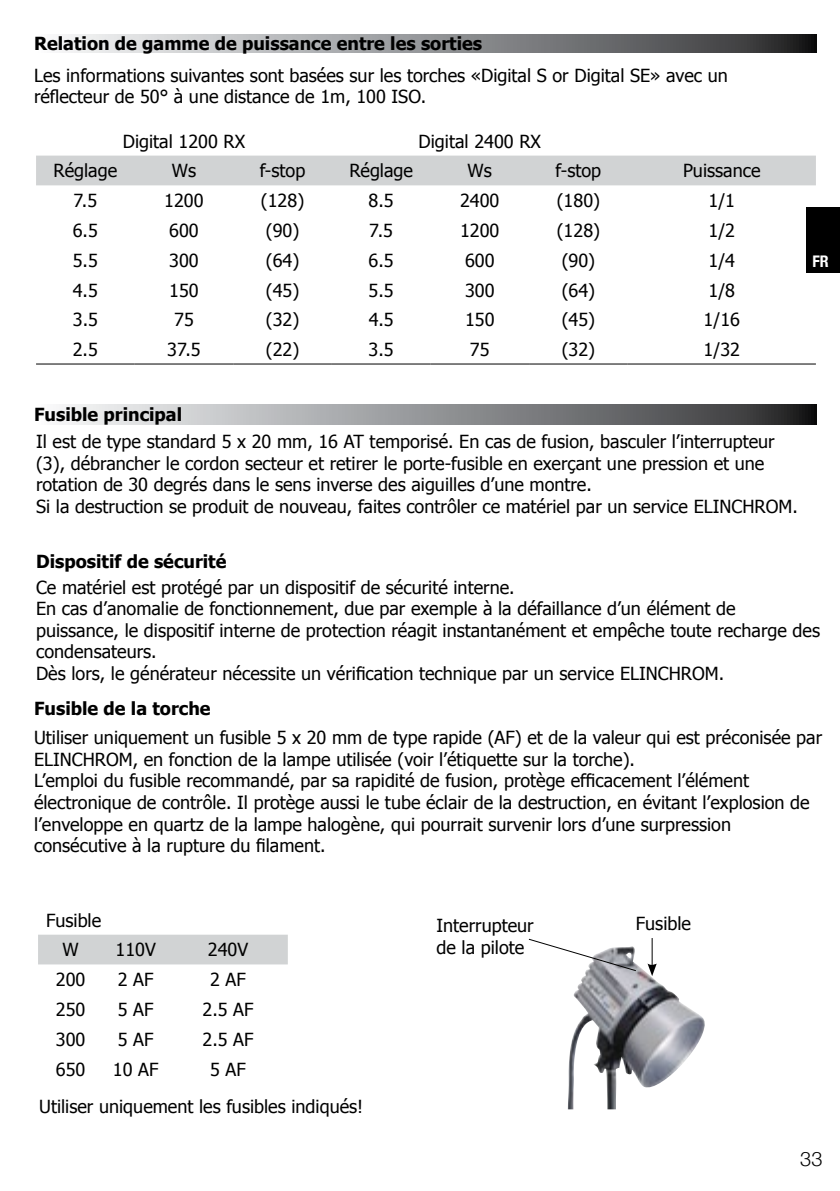
<style>
.page{position:relative;width:840px;height:1191px;background:#fff}
.page>*{position:absolute;margin:0;border:0;box-sizing:border-box;transform-origin:0 0}
.t1{font:300 20px "Helvetica Neue";color:#000}
.t2{font:18px/21.6px "Tahoma";color:#000}
.t3{font:700 18px "Tahoma";color:#000}
.t4{font:700 condensed 16px "Helvetica Neue";color:#fff}
</style>
<div class="page">
<div style="left:806px;top:207px;width:33px;height:65px;background:#000"></div>
<svg style="left:62px;top:34px;width:754px;height:19px"></svg>
<div style="left:36px;top:156px;width:779px;height:29px;background:#d1d3d4"></div>
<hr style="left:36px;top:364px;width:99px;height:1px;background:#000">
<hr style="left:135px;top:364px;width:98px;height:1px;background:#000">
<hr style="left:233px;top:364px;width:99px;height:1px;background:#000">
<hr style="left:332px;top:364px;width:98px;height:1px;background:#000">
<hr style="left:430px;top:364px;width:99px;height:1px;background:#000">
<hr style="left:529px;top:364px;width:98px;height:1px;background:#000">
<hr style="left:627px;top:364px;width:188px;height:1px;background:#000">
<svg style="left:62px;top:404px;width:754px;height:20px"></svg>
<img style="left:567px;top:963px;width:138px;height:146px">
<svg style="left:528px;top:938px;width:108px;height:34px"></svg>
<svg style="left:647px;top:938px;width:9px;height:38px"></svg>
<div style="left:38px;top:934px;width:250px;height:30px;background:#d1d3d4"></div>
<p class="t3" style="left:34px;top:31px;width:449px">Relation de gamme de puissance entre les sorties</p>
<p class="t2" style="left:34px;top:64px;width:695px">Les informations suivantes sont basées sur les torches «Digital S or Digital SE» avec un réflecteur de 50° à une distance de 1m, 100 ISO.</p>
<p class="t2" style="left:123px;top:129px;width:124px">Digital 1200 RX</p>
<p class="t2" style="left:418px;top:129px;width:124px">Digital 2400 RX</p>
<p class="t2" style="left:53px;top:159px;width:65px">Réglage</p>
<p class="t2" style="left:172px;top:159px;width:26px">Ws</p>
<p class="t2" style="left:260px;top:159px;width:47px">f-stop</p>
<p class="t2" style="left:349px;top:159px;width:65px">Réglage</p>
<p class="t2" style="left:467px;top:159px;width:26px">Ws</p>
<p class="t2" style="left:555px;top:159px;width:47px">f-stop</p>
<p class="t2" style="left:682px;top:159px;width:79px">Puissance</p>
<p class="t2" style="left:73px;top:189px;width:25px">7.5</p>
<p class="t2" style="left:164px;top:189px;width:41px">1200</p>
<p class="t2" style="left:261px;top:189px;width:45px">(128)</p>
<p class="t2" style="left:368px;top:189px;width:27px">8.5</p>
<p class="t2" style="left:460px;top:189px;width:41px">2400</p>
<p class="t2" style="left:556px;top:189px;width:45px">(180)</p>
<p class="t2" style="left:708px;top:189px;width:28px">1/1</p>
<p class="t2" style="left:73px;top:219px;width:27px">6.5</p>
<p class="t2" style="left:169px;top:219px;width:31px">600</p>
<p class="t2" style="left:266px;top:219px;width:35px">(90)</p>
<p class="t2" style="left:369px;top:219px;width:25px">7.5</p>
<p class="t2" style="left:460px;top:219px;width:41px">1200</p>
<p class="t2" style="left:556px;top:219px;width:45px">(128)</p>
<p class="t2" style="left:708px;top:219px;width:28px">1/2</p>
<p class="t2" style="left:73px;top:248px;width:27px">5.5</p>
<p class="t2" style="left:169px;top:248px;width:31px">300</p>
<p class="t2" style="left:266px;top:248px;width:35px">(64)</p>
<p class="t2" style="left:368px;top:248px;width:27px">6.5</p>
<p class="t2" style="left:465px;top:248px;width:31px">600</p>
<p class="t2" style="left:561px;top:248px;width:35px">(90)</p>
<p class="t2" style="left:708px;top:248px;width:28px">1/4</p>
<p class="t2" style="left:73px;top:278px;width:26px">4.5</p>
<p class="t2" style="left:169px;top:278px;width:31px">150</p>
<p class="t2" style="left:266px;top:278px;width:35px">(45)</p>
<p class="t2" style="left:368px;top:278px;width:27px">5.5</p>
<p class="t2" style="left:465px;top:278px;width:31px">300</p>
<p class="t2" style="left:561px;top:278px;width:35px">(64)</p>
<p class="t2" style="left:708px;top:278px;width:28px">1/8</p>
<p class="t2" style="left:73px;top:308px;width:27px">3.5</p>
<p class="t2" style="left:174px;top:308px;width:21px">75</p>
<p class="t2" style="left:266px;top:308px;width:35px">(32)</p>
<p class="t2" style="left:368px;top:308px;width:26px">4.5</p>
<p class="t2" style="left:465px;top:308px;width:31px">150</p>
<p class="t2" style="left:561px;top:308px;width:35px">(45)</p>
<p class="t2" style="left:703px;top:308px;width:38px">1/16</p>
<p class="t2" style="left:73px;top:338px;width:27px">2.5</p>
<p class="t2" style="left:167px;top:338px;width:35px">37.5</p>
<p class="t2" style="left:266px;top:338px;width:35px">(22)</p>
<p class="t2" style="left:368px;top:338px;width:27px">3.5</p>
<p class="t2" style="left:469px;top:338px;width:21px">75</p>
<p class="t2" style="left:561px;top:338px;width:35px">(32)</p>
<p class="t2" style="left:703px;top:338px;width:38px">1/32</p>
<p class="t4" style="left:812px;top:251px;width:18px">FR</p>
<p class="t3" style="left:34px;top:402px;width:150px">Fusible principal</p>
<p class="t2" style="left:36px;top:430px;width:762px">Il est de type standard 5 x 20 mm, 16 AT temporisé. En cas de fusion, basculer l’interrupteur (3), débrancher le cordon secteur et retirer le porte-fusible en exerçant une pression et une rotation de 30 degrés dans le sens inverse des aiguilles d’une montre.<br>Si la destruction se produit de nouveau, faites contrôler ce matériel par un service ELINCHROM.</p>
<p class="t3" style="left:36px;top:549px;width:192px">Dispositif de sécurité</p>
<p class="t2" style="left:36px;top:575px;width:785px">Ce matériel est protégé par un dispositif de sécurité interne.<br>En cas d’anomalie de fonctionnement, due par exemple à la défaillance d’un élément de puissance, le dispositif interne de protection réagit instantanément et empêche toute recharge des condensateurs.<br>Dès lors, le générateur nécessite un vérification technique par un service ELINCHROM.</p>
<p class="t3" style="left:34px;top:695px;width:178px">Fusible de la torche</p>
<p class="t2" style="left:34px;top:726px;width:789px">Utiliser uniquement un fusible 5 x 20 mm de type rapide (AF) et de la valeur qui est préconisée par ELINCHROM, en fonction de la lampe utilisée (voir l’étiquette sur la torche).<br>L’emploi du fusible recommandé, par sa rapidité de fusion, protège efficacement l’élément électronique de contrôle. Il protège aussi le tube éclair de la destruction, en évitant l’explosion de l’enveloppe en quartz de la lampe halogène, qui pourrait survenir lors d’une surpression consécutive à la rupture du filament.</p>
<p class="t2" style="left:46px;top:908px;width:57px">Fusible</p>
<p class="t2" style="left:635px;top:912px;width:57px">Fusible</p>
<p class="t2" style="left:62px;top:938px;width:18px">W</p>
<p class="t2" style="left:115px;top:938px;width:42px">110V</p>
<p class="t2" style="left:208px;top:938px;width:42px">240V</p>
<p class="t2" style="left:56px;top:968px;width:31px">200</p>
<p class="t2" style="left:118px;top:968px;width:37px">2 AF</p>
<p class="t2" style="left:210px;top:968px;width:37px">2 AF</p>
<p class="t2" style="left:56px;top:997px;width:31px">250</p>
<p class="t2" style="left:118px;top:997px;width:37px">5 AF</p>
<p class="t2" style="left:202px;top:997px;width:52px">2.5 AF</p>
<p class="t2" style="left:56px;top:1027px;width:31px">300</p>
<p class="t2" style="left:118px;top:1027px;width:37px">5 AF</p>
<p class="t2" style="left:202px;top:1027px;width:52px">2.5 AF</p>
<p class="t2" style="left:56px;top:1057px;width:31px">650</p>
<p class="t2" style="left:113px;top:1057px;width:47px">10 AF</p>
<p class="t2" style="left:436px;top:914px;width:99px">Interrupteur de la pilote</p>
<p class="t2" style="left:39px;top:1049px;width:325px;line-height:37.6px;text-indent:171px">5 AF<br>Utiliser uniquement les fusibles indiqués!</p>
<p class="t1" style="left:799px;top:1147px;width:24px">33</p>
</div>
